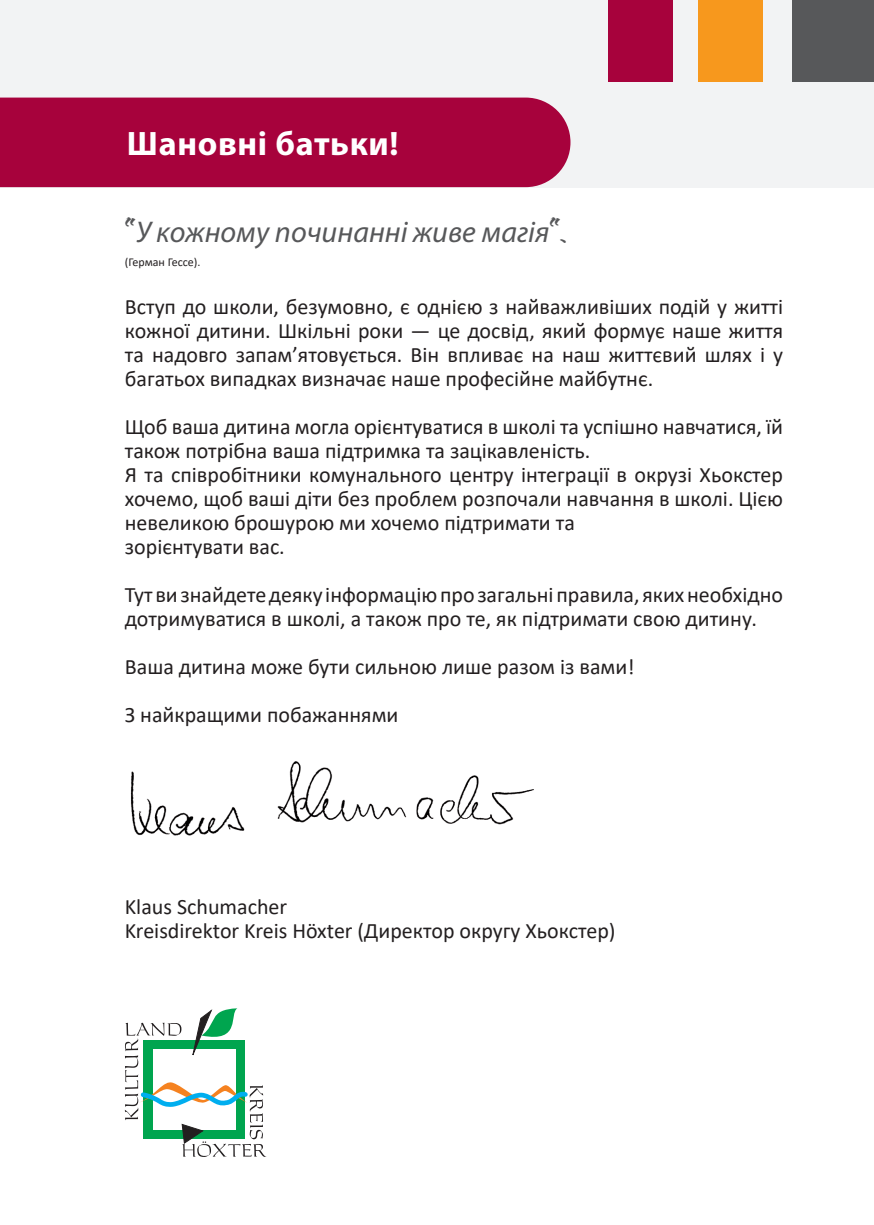
<style>
.page{position:relative;width:874px;height:1225px;background:#fff}
.page>*{position:absolute;margin:0;border:0;box-sizing:border-box;transform-origin:0 0}
.t1{font:700 34px "Myriad Pro";letter-spacing:.02em;color:#fff}
.t2{font:italic 30px "Myriad Pro";color:#57585a}
.t3{font:22px/24px "Calibri";color:#231f20}
.t4{font:12px "Calibri";color:#231f20}
.s1{font-family:"Autograph Script EF";font-weight:700;font-style:normal}
</style>
<div class="page">
<div style="left:0;top:0;width:873px;height:187px;background:#f2f3f4"></div>
<img style="left:130px;top:761px;width:404px;height:75px">
<div style="left:608px;top:0;width:64px;height:82px;background:#a7023c"></div>
<div style="left:697px;top:0;width:65px;height:82px;background:#f7981d"></div>
<div style="left:791px;top:0;width:82px;height:82px;background:#57585a"></div>
<svg style="left:125px;top:1008px;width:141px;height:149px"></svg>
<div style="left:0;top:98px;width:570px;height:89px;background:#a7023c"></div>
<h1 class="t1" style="left:127px;top:121px;width:273px">Шановні батьки!</h1>
<h2 class="t2" style="left:125px;top:213px;width:443px"><span class="s1">“</span>У кожному починанні живе магія<span class="s1">“.</span></h2>
<p class="t4" style="left:125px;top:254px;width:77px">(Герман Гессе).</p>
<p class="t3" style="left:125px;top:294px;width:659px;text-align:justify">Вступ до школи, безумовно, є однiєю з найважливіших подій у житті кожної дитини. Шкільні роки — це досвід, який формує наше життя та надовго запам’ятовується. Він впливає на наш життєвий шлях і у багатьох випадках визначає наше професійне майбутнє.</p>
<p class="t3" style="left:125px;top:414px;width:659px">Щоб ваша дитина могла орієнтуватися в школі та успішно навчатися, їй також потрібна ваша підтримка та зацікавленість.<br>Я та співробітники комунального центру інтеграції в окрузі Хьокстер хочемо, щоб ваші діти без проблем розпочали навчання в школі. Цією невеликою брошурою ми хочемо підтримати та<br>зорієнтувати вас.</p>
<p class="t3" style="left:125px;top:582px;width:659px">Тут ви знайдете деяку інформацію про загальні правила, яких необхідно дотримуватися в школі, а також про те, як підтримати свою дитину.</p>
<p class="t3" style="left:125px;top:642px;width:511px;line-height:48px">Ваша дитина може бути сильною лише разом із вами!<br>З найкращими побажаннями</p>
<p class="t3" style="left:125px;top:894px;width:492px">Klaus Schumacher<br>Kreisdirektor Kreis Höxter (Директор округу Хьокстер)</p>
</div>
